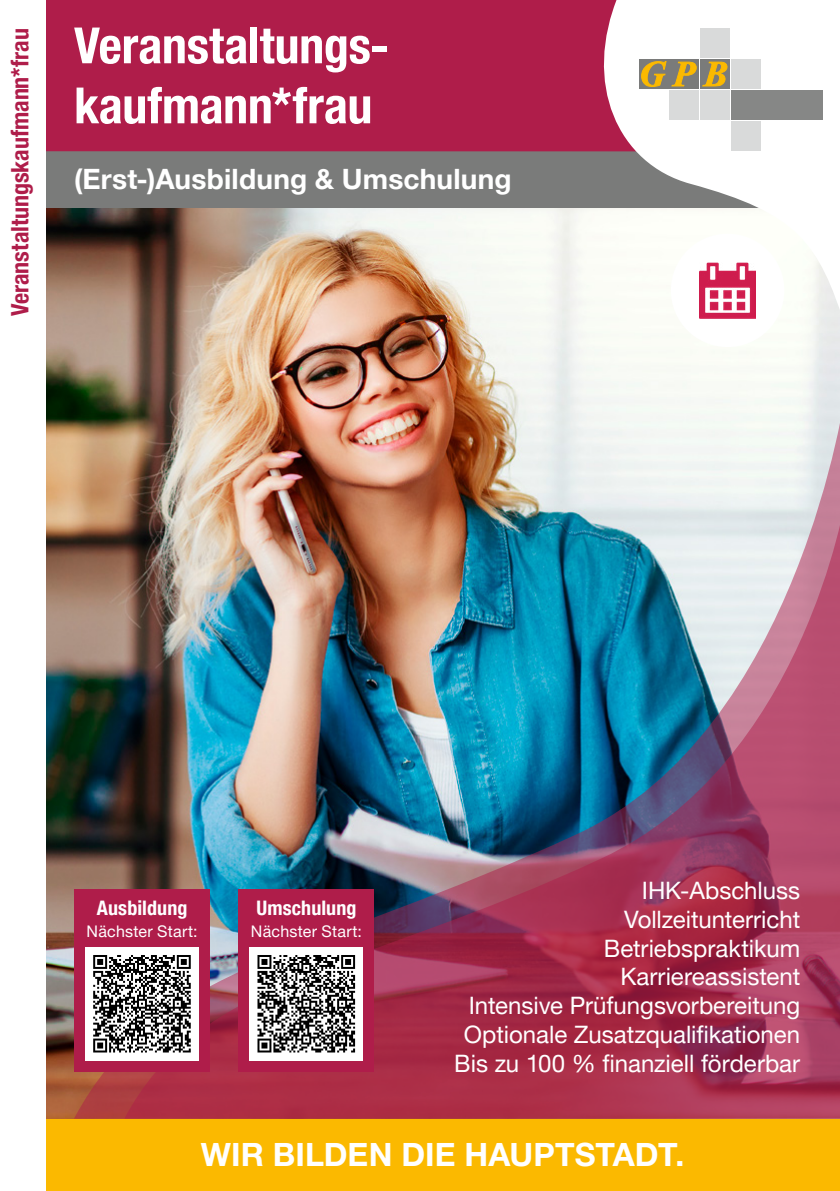
<style>
.page{position:relative;width:840px;height:1191px;background:#fff}
.page>*{position:absolute;margin:0;border:0;box-sizing:border-box;transform-origin:0 0}
.t1{font:700 condensed 50px/60px "Helvetica Neue LT Pro";letter-spacing:-.005em;color:#fff}
.t2{font:700 32px "Helvetica Neue LT Pro";letter-spacing:.005em;color:#fff}
.t3{font:700 28px "Helvetica Neue LT Pro";letter-spacing:.01em;color:#fff}
.t4{font:24px/28.8px "Helvetica Neue LT Pro";color:#fff;text-align:right}
.t5{font:700 condensed 24px "Helvetica Neue LT Pro";color:#af1d4a}
.t6{font:700 condensed 20px "Helvetica Neue LT Pro";letter-spacing:.005em;color:#fff}
.t7{font:16px "Helvetica Neue LT Pro";letter-spacing:.015em;color:#fff}
</style>
<div class="page">
<img style="left:46px;top:207px;width:793px;height:911px">
<img style="left:74px;top:391px;width:765px;height:727px">
<img style="left:124px;top:498px;width:715px;height:620px">
<div style="left:0;top:151px;width:839px;height:56px;background:#7a7b7a"></div>
<div style="left:0;top:0;width:839px;height:151px;background:#af1d4a"></div>
<svg style="left:581px;top:0;width:258px;height:327px;fill:#fefff9"></svg>
<div style="left:238px;top:889px;width:136px;height:182px;background:#af1d4a"></div>
<div style="left:74px;top:889px;width:136px;height:182px;background:#af1d4a"></div>
<div style="left:45px;top:1118px;width:794px;height:73px;background:#fbb900"></div>
<div style="left:0;top:0;width:45px;height:1191px;background:#fff"></div>
<div style="left:638px;top:28px;width:184px;height:122px;background:#fff"></div>
<div style="left:669px;top:90px;width:29px;height:29px;background:#d9dada"></div>
<div style="left:700px;top:90px;width:29px;height:29px;background:#d9dada"></div>
<div style="left:669px;top:59px;width:29px;height:30px;background:#7a7b7a"></div>
<div style="left:638px;top:59px;width:30px;height:30px;background:#7a7b7a"></div>
<div style="left:731px;top:59px;width:29px;height:30px;background:#d9dada"></div>
<svg style="left:700px;top:59px;width:29px;height:30px"></svg>
<div style="left:731px;top:90px;width:91px;height:29px;background:#868786"></div>
<div style="left:731px;top:121px;width:29px;height:29px;background:#d9dada"></div>
<div style="left:700px;top:28px;width:29px;height:30px;background:#d9dada"></div>
<svg style="left:641px;top:61px;width:55px;height:26px"></svg>
<svg style="left:702px;top:62px;width:25px;height:24px"></svg>
<div style="left:670px;top:234px;width:113px;height:113px;background:#fff;border-radius:50%"></div>
<img style="left:699px;top:262px;width:56px;height:57px">
<div style="left:249px;top:947px;width:114px;height:113px;background:#fff"></div>
<svg style="left:257px;top:955px;width:98px;height:97px"></svg>
<div style="left:85px;top:947px;width:114px;height:113px;background:#fff"></div>
<svg style="left:93px;top:955px;width:98px;height:97px"></svg>
<p class="t5" style="left:6px;top:316px;width:289px;rotate:-90deg">Veranstaltungskaufmann*frau</p>
<h1 class="t1" style="left:74px;top:16px;width:316px">Veranstaltungs&shy;kaufmann*frau</h1>
<p class="t3" style="left:74px;top:161px;width:439px">(Erst-)Ausbildung &amp; Umschulung</p>
<p class="t6" style="left:97px;top:896px;width:92px">Ausbildung</p>
<p class="t7" style="left:87px;top:921px;width:112px">Nächster Start:</p>
<p class="t6" style="left:256px;top:896px;width:101px">Umschulung</p>
<p class="t7" style="left:251px;top:921px;width:112px">Nächster Start:</p>
<p class="t4" style="left:454px;top:875px;width:347px">IHK-Abschluss<br>Vollzeitunterricht<br>Betriebspraktikum<br>Karriereassistent<br>Intensive Prüfungsvorbereitung<br>Optionale Zusatzqualifikationen<br>Bis zu 100 % finanziell förderbar</p>
<h2 class="t2" style="left:201px;top:1135px;width:485px">WIR BILDEN DIE HAUPTSTADT.</h2>
</div>
